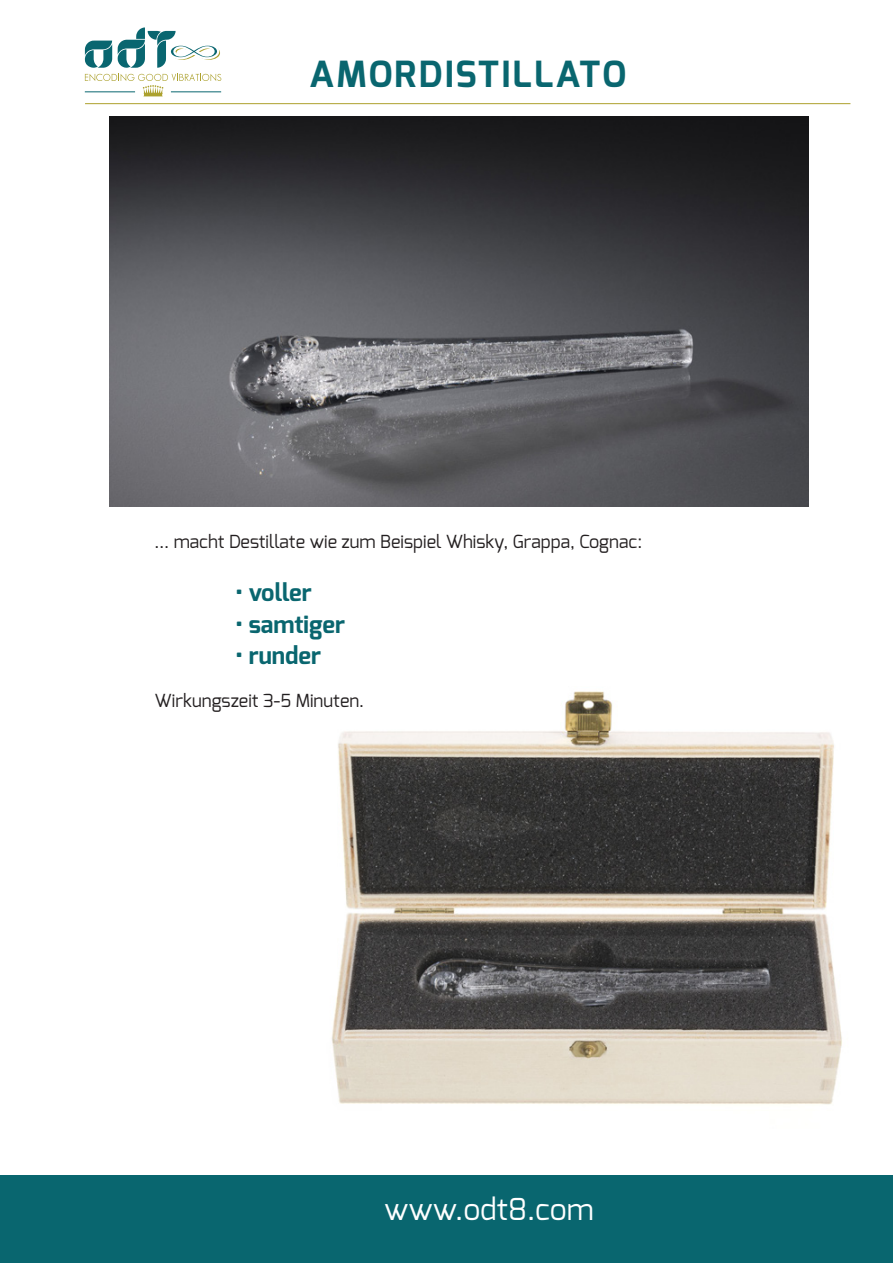
<style>
.page{position:relative;width:893px;height:1263px;background:#fff}
.page>*{position:absolute;margin:0;border:0;box-sizing:border-box;transform-origin:0 0}
.t1{font:700 36px "Exo";letter-spacing:.06em;color:#09666f}
.t2{font:30px "Exo";color:#fff}
.t3{font:700 24px "Exo";color:#09666f}
.t4{font:18px "Exo";color:#231f20}
</style>
<div class="page">
<img style="left:110px;top:117px;width:699px;height:390px">
<img style="left:331px;top:691px;width:511px;height:414px">
<svg style="left:85px;top:41px;width:27px;height:27px"></svg>
<svg style="left:85px;top:74px;width:136px;height:22px"></svg>
<hr style="left:171px;top:92px;width:50px;height:1px;background:#096670">
<hr style="left:85px;top:92px;width:50px;height:1px;background:#096670">
<svg style="left:118px;top:27px;width:102px;height:41px"></svg>
<hr style="left:85px;top:103px;width:765px;height:1px;background:#aea12d">
<div style="left:0;top:1176px;width:893px;height:87px;background:#09666f"></div>
<h1 class="t1" style="left:309px;top:51px;width:318px">AMORDISTILLATO</h1>
<p class="t4" style="left:155px;top:530px;width:489px">… macht Destillate wie zum Beispiel Whisky, Grappa, Cognac:</p>
<h3 class="t3" style="left:235px;top:577px;width:78px">• voller</h3>
<h3 class="t3" style="left:235px;top:609px;width:111px">• samtiger</h3>
<h3 class="t3" style="left:235px;top:640px;width:87px">• runder</h3>
<p class="t4" style="left:155px;top:689px;width:211px">Wirkungszeit 3-5 Minuten.</p>
<h2 class="t2" style="left:384px;top:1190px;width:211px">www.odt8.com</h2>
</div>
